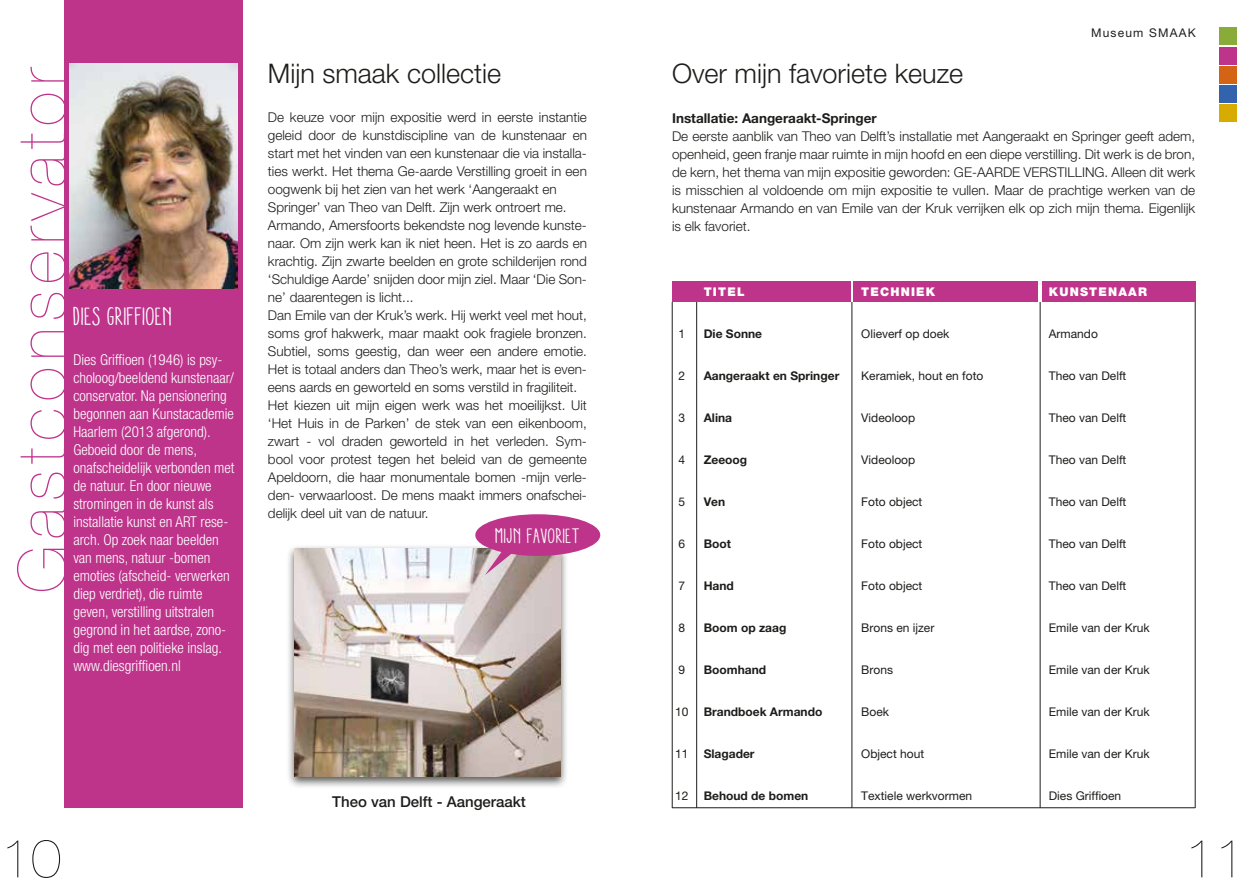
<style>
.page{position:relative;width:1259px;height:893px;background:#fff}
.page>*{position:absolute;margin:0;border:0;box-sizing:border-box;transform-origin:0 0}
.t1{font:200 66px "Helvetica Neue LT Pro";letter-spacing:.1em;color:#be348b}
.t2{font:200 54px "Helvetica Neue LT Pro";color:#1d1d1b}
.t3{font:300 27px "Helvetica Neue LT Pro";color:#1d1d1b}
.t4{font:condensed 25.5px "Aracne";color:#fff}
.t5{font:condensed 21px "Aracne";color:#fff}
.t6{font:300 condensed 15px/18px "Helvetica Neue LT Pro";color:#fff}
.t7{font:500 15px "Helvetica Neue LT Pro";color:#1d1d1b}
.t8{font:300 13.5px/18px "Helvetica Neue LT Pro";color:#1d1d1b}
.t9{font:700 13.5px "Helvetica Neue LT Pro";color:#1d1d1b}
.t10{font:12px "Helvetica Neue LT Pro";color:#1d1d1b}
.t11{font:700 12px "Helvetica Neue LT Pro";color:#1d1d1b}
.t12{font:900 12px "Helvetica Neue LT Pro";letter-spacing:.1em;color:#fff}
.t13{font:12px "Helvetica Neue LT Pro";letter-spacing:.1em;color:#1d1d1b}
</style>
<div class="page">
<hr style="left:851px;top:302px;width:1px;height:506px;background:#1d1d1b">
<hr style="left:696px;top:302px;width:1px;height:506px;background:#1d1d1b">
<hr style="left:672px;top:302px;width:1px;height:506px;background:#1d1d1b">
<hr style="left:1195px;top:302px;width:1px;height:506px;background:#1d1d1b">
<hr style="left:1040px;top:302px;width:1px;height:506px;background:#1d1d1b">
<div style="left:64px;top:0;width:178px;height:808px;background:#be348b"></div>
<img style="left:69px;top:64px;width:168px;height:224px">
<div style="left:286px;top:545px;width:283px;height:244px;background:#1d1d1b;opacity:.75"></div>
<img style="left:294px;top:549px;width:266px;height:227px">
<div style="left:672px;top:281px;width:178px;height:21px;background:#be348b"></div>
<div style="left:853px;top:281px;width:185px;height:21px;background:#be348b"></div>
<div style="left:1041px;top:281px;width:154px;height:21px;background:#be348b"></div>
<div style="left:475px;top:514px;width:125px;height:42px;background:#be348b;border-radius:50%"></div>
<svg style="left:485px;top:546px;width:33px;height:29px"></svg>
<div style="left:1219px;top:28px;width:18px;height:17px;background:#88ab39"></div>
<div style="left:1219px;top:47px;width:18px;height:17px;background:#be348b"></div>
<div style="left:1219px;top:66px;width:18px;height:17px;background:#d46316"></div>
<div style="left:1219px;top:85px;width:18px;height:18px;background:#3363ac"></div>
<div style="left:1219px;top:104px;width:18px;height:18px;background:#d7ab00"></div>
<hr style="left:672px;top:807px;width:523px;height:1px;background:#1d1d1b">
<h1 class="t1" style="left:4px;top:593px;width:528px;rotate:-90deg">Gastconservator</h1>
<h3 class="t4" style="left:73px;top:302px;width:101px">DIES GRIFFIOEN</h3>
<p class="t6" style="left:73px;top:350px;width:163px">Dies Griffioen (1946) is psy&shy;choloog/beeldend kunstenaar/ conservator. Na pensionering begonnen aan Kunstacademie<br>Haarlem (2013 afgerond).<br>Geboeid door de mens, onafscheidelijk verbonden met de natuur. En door nieuwe stromingen in de kunst als installatie kunst en ART rese&shy;arch. Op zoek naar beelden van mens, natuur -bomen emoties (afscheid- verwerken diep verdriet), die ruimte geven, verstilling uitstralen gegrond in het aardse, zono&shy;dig met een politieke inslag. www.diesgriffioen.nl</p>
<h3 class="t3" style="left:268px;top:57px;width:235px">Mijn smaak collectie</h3>
<p class="t8" style="left:268px;top:108px;width:320px">De keuze voor mijn expositie werd in eerste instantie geleid door de kunstdiscipline van de kunstenaar en start met het vinden van een kunstenaar die via installa&shy;ties werkt. Het thema Ge-aarde Verstilling groeit in een oogwenk bij het zien van het werk ‘Aangeraakt en Springer’ van Theo van Delft. Zijn werk ontroert me.<br>Armando, Amersfoorts bekendste nog levende kunste&shy;naar. Om zijn werk kan ik niet heen. Het is zo aards en krachtig. Zijn zwarte beelden en grote schilderijen rond ‘Schuldige Aarde’ snijden door mijn ziel. Maar ‘Die Son&shy;ne’ daarentegen is licht...<br>Dan Emile van der Kruk’s werk. Hij werkt veel met hout, soms grof hakwerk, maar maakt ook fragiele bronzen.<br>Subtiel, soms geestig, dan weer een andere emotie.<br>Het is totaal anders dan Theo’s werk, maar het is even&shy;eens aards en geworteld en soms verstild in fragiliteit.<br>Het kiezen uit mijn eigen werk was het moeilijkst. Uit ‘Het Huis in de Parken’ de stek van een eikenboom, zwart - vol draden geworteld in het verleden. Sym&shy;bool voor protest tegen het beleid van de gemeente Apeldoorn, die haar monumentale bomen -mijn verle&shy;den- verwaarloost. De mens maakt immers onafschei&shy;delijk deel uit van de natuur.</p>
<h3 class="t5" style="left:495px;top:525px;width:87px">MIJN FAVORIET</h3>
<p class="t7" style="left:332px;top:793px;width:195px">Theo van Delft - Aangeraakt</p>
<p class="t13" style="left:1091px;top:26px;width:106px">Museum SMAAK</p>
<h3 class="t3" style="left:672px;top:57px;width:293px">Over mijn favoriete keuze</h3>
<p class="t9" style="left:672px;top:109px;width:206px">Installatie: Aangeraakt-Springer</p>
<p class="t8" style="left:672px;top:127px;width:525px;text-align:justify">De eerste aanblik van Theo van Delft’s installatie met Aangeraakt en Springer geeft adem, openheid, geen franje maar ruimte in mijn hoofd en een diepe verstilling. Dit werk is de bron, de kern, het thema van mijn expositie geworden: GE-AARDE VERSTILLING. Alleen dit werk is misschien al voldoende om mijn expositie te vullen. Maar de prachtige werken van de kunstenaar Armando en van Emile van der Kruk verrijken elk op zich mijn thema. Eigenlijk is elk favoriet.</p>
<p class="t12" style="left:704px;top:284px;width:42px">TITEL</p>
<p class="t12" style="left:861px;top:284px;width:75px">TECHNIEK</p>
<p class="t12" style="left:1048px;top:284px;width:100px">KUNSTENAAR</p>
<p class="t10" style="left:678px;top:326px;width:8px">1</p>
<p class="t11" style="left:704px;top:326px;width:60px">Die Sonne</p>
<p class="t10" style="left:861px;top:326px;width:90px">Olieverf op doek</p>
<p class="t10" style="left:1048px;top:326px;width:51px">Armando</p>
<p class="t10" style="left:678px;top:368px;width:8px">2</p>
<p class="t11" style="left:704px;top:368px;width:137px">Aangeraakt en Springer</p>
<p class="t10" style="left:861px;top:368px;width:124px">Keramiek, hout en foto</p>
<p class="t10" style="left:1048px;top:368px;width:79px">Theo van Delft</p>
<p class="t10" style="left:678px;top:410px;width:8px">3</p>
<p class="t11" style="left:704px;top:410px;width:30px">Alina</p>
<p class="t10" style="left:861px;top:410px;width:55px">Videoloop</p>
<p class="t10" style="left:1048px;top:410px;width:79px">Theo van Delft</p>
<p class="t10" style="left:678px;top:452px;width:8px">4</p>
<p class="t11" style="left:704px;top:452px;width:45px">Zeeoog</p>
<p class="t10" style="left:861px;top:452px;width:55px">Videoloop</p>
<p class="t10" style="left:1048px;top:452px;width:79px">Theo van Delft</p>
<p class="t10" style="left:678px;top:494px;width:8px">5</p>
<p class="t11" style="left:704px;top:494px;width:23px">Ven</p>
<p class="t10" style="left:861px;top:494px;width:63px">Foto object</p>
<p class="t10" style="left:1048px;top:494px;width:79px">Theo van Delft</p>
<p class="t10" style="left:678px;top:536px;width:8px">6</p>
<p class="t11" style="left:704px;top:536px;width:29px">Boot</p>
<p class="t10" style="left:861px;top:536px;width:63px">Foto object</p>
<p class="t10" style="left:1048px;top:536px;width:79px">Theo van Delft</p>
<p class="t10" style="left:678px;top:578px;width:8px">7</p>
<p class="t11" style="left:704px;top:578px;width:32px">Hand</p>
<p class="t10" style="left:861px;top:578px;width:63px">Foto object</p>
<p class="t10" style="left:1048px;top:578px;width:79px">Theo van Delft</p>
<p class="t10" style="left:678px;top:620px;width:8px">8</p>
<p class="t11" style="left:704px;top:620px;width:84px">Boom op zaag</p>
<p class="t10" style="left:861px;top:620px;width:75px">Brons en ijzer</p>
<p class="t10" style="left:1048px;top:620px;width:102px">Emile van der Kruk</p>
<p class="t10" style="left:678px;top:662px;width:8px">9</p>
<p class="t11" style="left:704px;top:662px;width:64px">Boomhand</p>
<p class="t10" style="left:861px;top:662px;width:33px">Brons</p>
<p class="t10" style="left:1048px;top:662px;width:102px">Emile van der Kruk</p>
<p class="t10" style="left:675px;top:704px;width:15px">10</p>
<p class="t11" style="left:704px;top:704px;width:120px">Brandboek Armando</p>
<p class="t10" style="left:861px;top:704px;width:29px">Boek</p>
<p class="t10" style="left:1048px;top:704px;width:102px">Emile van der Kruk</p>
<p class="t10" style="left:675px;top:746px;width:15px">11</p>
<p class="t11" style="left:704px;top:746px;width:52px">Slagader</p>
<p class="t10" style="left:861px;top:746px;width:64px">Object hout</p>
<p class="t10" style="left:1048px;top:746px;width:102px">Emile van der Kruk</p>
<p class="t10" style="left:675px;top:788px;width:15px">12</p>
<p class="t11" style="left:704px;top:788px;width:106px">Behoud de bomen</p>
<p class="t10" style="left:861px;top:788px;width:112px">Textiele werkvormen</p>
<p class="t10" style="left:1048px;top:788px;width:74px">Dies Griffioen</p>
<h2 class="t2" style="left:1px;top:827px;width:62px">10</h2>
<h2 class="t2" style="left:1185px;top:827px;width:62px">11</h2>
</div>
